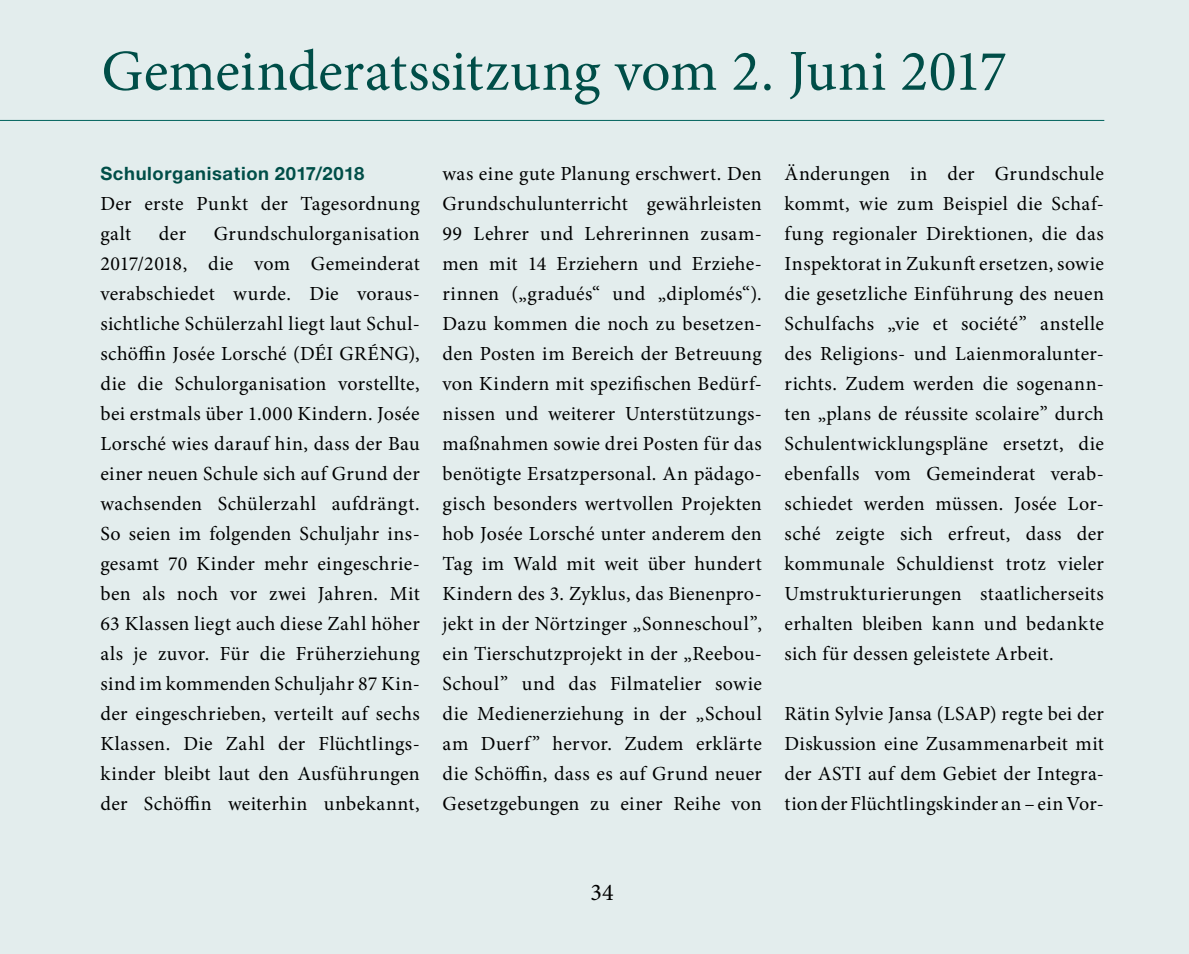
<style>
.page{position:relative;width:1189px;height:954px;background:#e3eded}
.page>*{position:absolute;margin:0;border:0;box-sizing:border-box;transform-origin:0 0}
.t1{font:58px "Minion Pro";color:#004e48}
.t2{font:24px "Minion Pro";color:#000}
.t3{font:20px/30px "Minion Pro";letter-spacing:.015em;color:#000;text-align:justify}
.t4{font:700 18.4px "Helvetica Neue";letter-spacing:.035em;color:#004e48}
</style>
<div class="page">
<hr style="left:0;top:120px;width:1104px;height:1px;background:#00635c">
<h1 class="t1" style="left:101px;top:32px;width:907px">Gemeinderatssitzung vom 2. Juni 2017</h1>
<p class="t4" style="left:100px;top:162px;width:265px">Schulorganisation 2017/2018</p>
<p class="t3" style="left:100px;top:188px;width:321px">Der erste Punkt der Tagesordnung galt</p>
<p class="t3" style="left:100px;top:218px;width:321px;text-indent:113px">Grundschulorganisation 2017/2018, die vom Gemeinderat verabschiedet wurde. Die voraus&shy;sichtliche Schülerzahl liegt laut Schul&shy;schöffin Josée Lorsché (DÉI GRÉNG), die die Schulorganisation vorstellte, bei erstmals über 1.000 Kindern. Josée Lorsché wies darauf hin, dass der Bau einer neuen Schule sich auf Grund der wachsenden Schülerzahl aufdrängt.<br>So seien im folgenden Schuljahr ins&shy;gesamt 70 Kinder mehr eingeschrie&shy;ben als noch vor zwei Jahren. Mit 63 Klassen liegt auch diese Zahl höher als je zuvor. Für die Früherziehung sind im kommenden Schuljahr 87 Kin&shy;der eingeschrieben, verteilt auf sechs Klassen. Die Zahl der Flüchtlings&shy;kinder bleibt laut den Ausführungen der Schöffin weiterhin unbekannt,</p>
<p class="t3" style="left:159px;top:218px;width:29px">der</p>
<p class="t3" style="left:442px;top:158px;width:321px">was eine gute Planung erschwert. Den Grundschulunterricht gewährleisten 99 Lehrer und Lehrerinnen zusam&shy;men mit 14 Erziehern und Erziehe&shy;rinnen („gradués“ und „diplomés“).<br>Dazu kommen die noch zu besetzen&shy;den Posten im Bereich der Betreuung von Kindern mit spezifischen Bedürf&shy;nissen und weiterer Unterstützungs&shy;maßnahmen sowie drei Posten für das benötigte Ersatzpersonal. An pädago&shy;gisch besonders wertvollen Projekten hob Josée Lorsché unter anderem den Tag im Wald mit weit über hundert Kindern des 3. Zyklus, das Bienenpro&shy;jekt in der Nörtzinger „Sonneschoul”, ein Tierschutzprojekt in der „Reebou-Schoul” und das Filmatelier sowie die Medienerziehung in der „Schoul am Duerf” hervor. Zudem erklärte die Schöffin, dass es auf Grund neuer Gesetzgebungen zu einer Reihe von</p>
<p class="t3" style="left:785px;top:158px;width:321px">Änderungen in der Grundschule kommt, wie zum Beispiel die Schaf&shy;fung regionaler Direktionen, die das Inspektorat in Zukunft ersetzen, sowie die gesetzliche Einführung des neuen Schulfachs „vie et société” anstelle des Religions- und Laienmoralunter&shy;richts. Zudem werden die sogenann&shy;ten „plans de réussite scolaire” durch Schulentwicklungspläne ersetzt, die ebenfalls vom Gemeinderat verab&shy;schiedet werden müssen. Josée Lor&shy;sché zeigte sich erfreut, dass der kommunale Schuldienst trotz vieler Umstrukturierungen staatlicherseits erhalten bleiben kann und bedankte sich für dessen geleistete Arbeit.</p>
<p class="t3" style="left:785px;top:698px;width:321px">Rätin Sylvie Jansa (LSAP) regte bei der Diskussion eine Zusammenarbeit mit der ASTI auf dem Gebiet der Integra&shy;tion der Flüchtlingskinder an – ein Vor-</p>
<p class="t2" style="left:591px;top:876px;width:25px">34</p>
</div>
